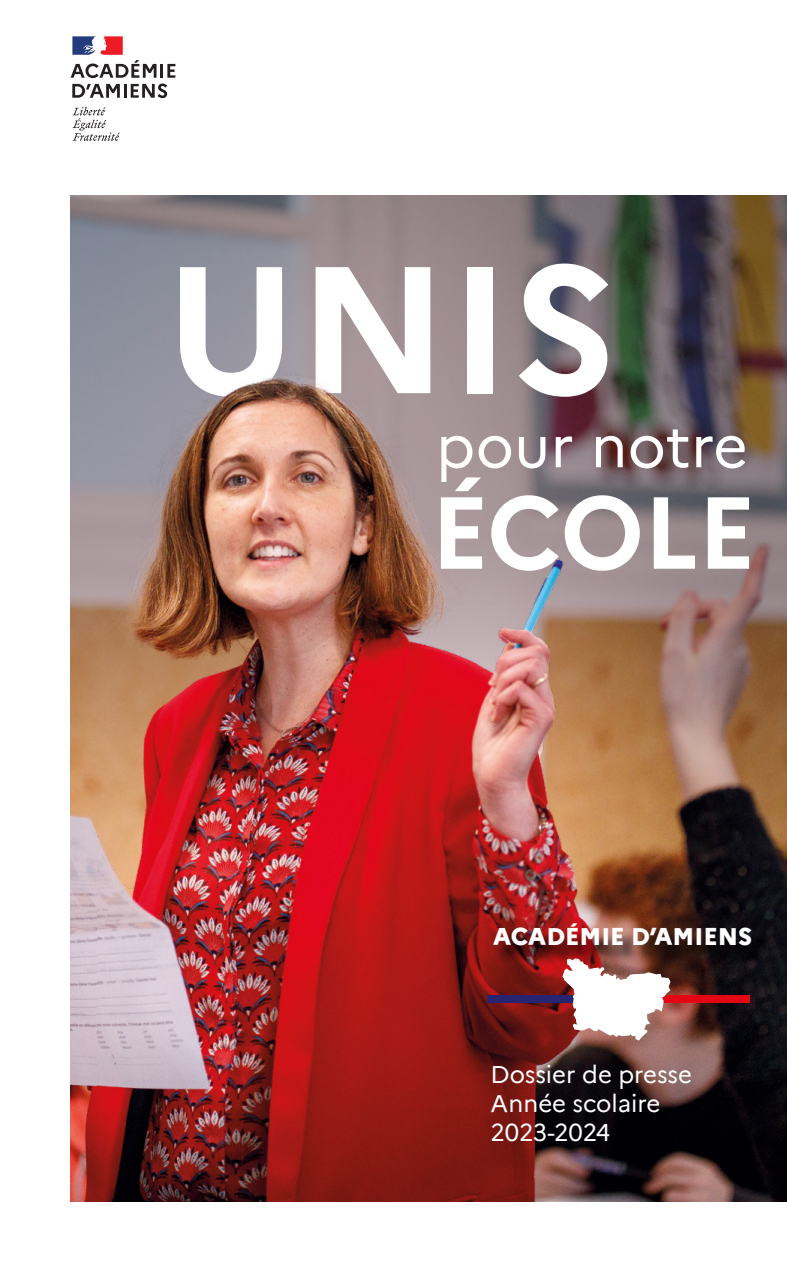
<style>
.page{position:relative;width:787px;height:1263px;background:#fff}
.page>*{position:absolute;margin:0;border:0;box-sizing:border-box;transform-origin:0 0}
.t1{font:700 180px "Marianne";color:#fff}
.t2{font:700 102px "Marianne";letter-spacing:-.01em;color:#fff}
.t3{font:60px "Marianne";letter-spacing:.005em;color:#fff}
.t4{font:24px/28.8px "Marianne";color:#fff}
.t5{font:800 24px "Marianne";color:#fff}
</style>
<div class="page">
<img style="left:71px;top:196px;width:716px;height:1006px">
<img style="left:98px;top:211px;width:612px;height:991px">
<svg style="left:72px;top:107px;width:48px;height:34px"></svg>
<svg style="left:71px;top:36px;width:104px;height:62px"></svg>
<div style="left:487px;top:996px;width:87px;height:7px;background:#272571"></div>
<div style="left:662px;top:996px;width:87px;height:7px;background:#e30613"></div>
<svg style="left:562px;top:964px;width:109px;height:77px"></svg>
<div style="left:496px;top:926px;width:273px;height:38px;background:#000;opacity:.75"></div>
<h1 class="t1" style="left:165px;top:219px;width:454px">UNIS</h1>
<h3 class="t3" style="left:436px;top:409px;width:313px">pour notre</h3>
<h2 class="t2" style="left:430px;top:470px;width:327px">ÉCOLE</h2>
<p class="t5" style="left:493px;top:922px;width:260px">ACADÉMIE D’AMIENS</p>
<p class="t4" style="left:490px;top:1060px;width:203px">Dossier de presse<br>Année scolaire<br>2023-2024</p>
</div>
